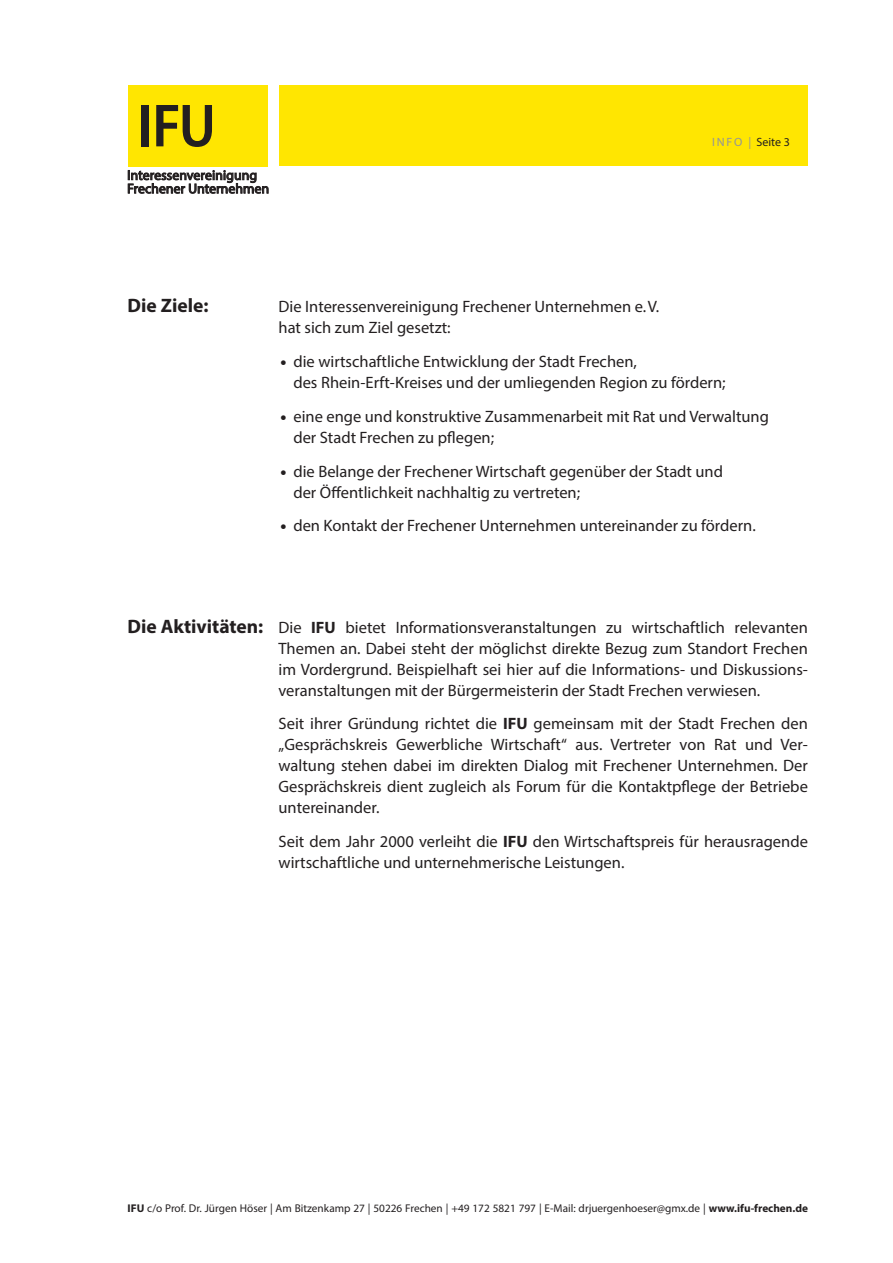
<style>
.page{position:relative;width:893px;height:1263px;background:#fff}
.page>*{position:absolute;margin:0;border:0;box-sizing:border-box;transform-origin:0 0}
.t1{font:600 semi-condensed 61.35px "Myriad Pro";color:#231f20}
.t2{font:700 19.5px "Myriad Pro";color:#231f20}
.t3{font:16.5px/21px "Myriad Pro";color:#231f20}
.t4{font:13.8px/13.5px "Myriad Pro";letter-spacing:.005em;color:#231f20}
.t5{font:12px "Myriad Pro";letter-spacing:.005em;color:#231f20}
.t6{font:11.25px "Myriad Pro";color:#231f20}
.s1{color:#939598}
.s2{font-weight:900}
.s3{font-weight:700;font-size:19.5px}
.s4{font-weight:700}
</style>
<div class="page">
<div style="left:279px;top:85px;width:529px;height:81px;background:#ffe601"></div>
<svg style="left:128px;top:170px;width:140px;height:23px"></svg>
<div style="left:128px;top:85px;width:140px;height:81px;background:#ffe601"></div>
<h1 class="t1" style="left:138px;top:92px;width:80px">IFU</h1>
<p class="t4" style="left:127px;top:168px;width:143px">Interessenvereinigung<br>Frechener Unternehmen</p>
<p class="t5" style="left:712px;top:135px;width:79px"><span class="s1">INFO |</span> Seite 3</p>
<p class="t2" style="left:128px;top:293px;width:82px">Die Ziele:</p>
<p class="t3" style="left:278px;top:296px;width:382px">Die Interessenvereinigung Frechener Unternehmen e.V. hat sich zum Ziel gesetzt:</p>
<p class="t3" style="left:293px;top:351px;width:434px;text-indent:-13px"><span class="s2">•</span> die wirtschaftliche Entwicklung der Stadt Frechen,<br>des Rhein-Erft-Kreises und der umliegenden Region zu fördern;</p>
<p class="t3" style="left:293px;top:405px;width:477px;text-indent:-13px"><span class="s2">•</span> eine enge und konstruktive Zusammenarbeit mit Rat und Verwaltung der Stadt Frechen zu pflegen;</p>
<p class="t3" style="left:293px;top:460px;width:431px;text-indent:-13px"><span class="s2">•</span> die Belange der Frechener Wirtschaft gegenüber der Stadt und der Öffentlichkeit nachhaltig zu vertreten;</p>
<p class="t3" style="left:281px;top:515px;width:477px"><span class="s2">•</span> den Kontakt der Frechener Unternehmen untereinander zu fördern.</p>
<p class="t3" style="left:279px;top:616px;width:531px;text-align:justify;text-indent:-151px"><span class="s3">Die Aktivitäten:</span> Die <span class="s4">IFU</span> bietet Informationsveranstaltungen zu wirtschaftlich relevanten Themen an. Dabei steht der möglichst direkte Bezug zum Standort Frechen im Vordergrund. Beispielhaft sei hier auf die Informations- und Diskussions&shy;veranstaltungen mit der Bürgermeisterin der Stadt Frechen verwiesen.</p>
<p class="t3" style="left:279px;top:713px;width:531px;text-align:justify">Seit ihrer Gründung richtet die <span class="s4">IFU</span> gemeinsam mit der Stadt Frechen den „Gesprächskreis Gewerbliche Wirtschaft“ aus. Vertreter von Rat und Ver&shy;waltung stehen dabei im direkten Dialog mit Frechener Unternehmen. Der Gesprächskreis dient zugleich als Forum für die Kontaktpflege der Betriebe untereinander.</p>
<p class="t3" style="left:279px;top:831px;width:531px">Seit dem Jahr 2000 verleiht die <span class="s4">IFU</span> den Wirtschaftspreis für herausragende wirtschaftliche und unternehmerische Leistungen.</p>
<p class="t6" style="left:128px;top:1201px;width:682px"><span class="s4">IFU</span> c/o Prof. Dr. Jürgen Höser | Am Bitzenkamp 27 | 50226 Frechen | +49 172 5821 797 | E-Mail: drjuergenhoeser@gmx.de | <span class="s4">www.ifu-frechen.de</span></p>
</div>
